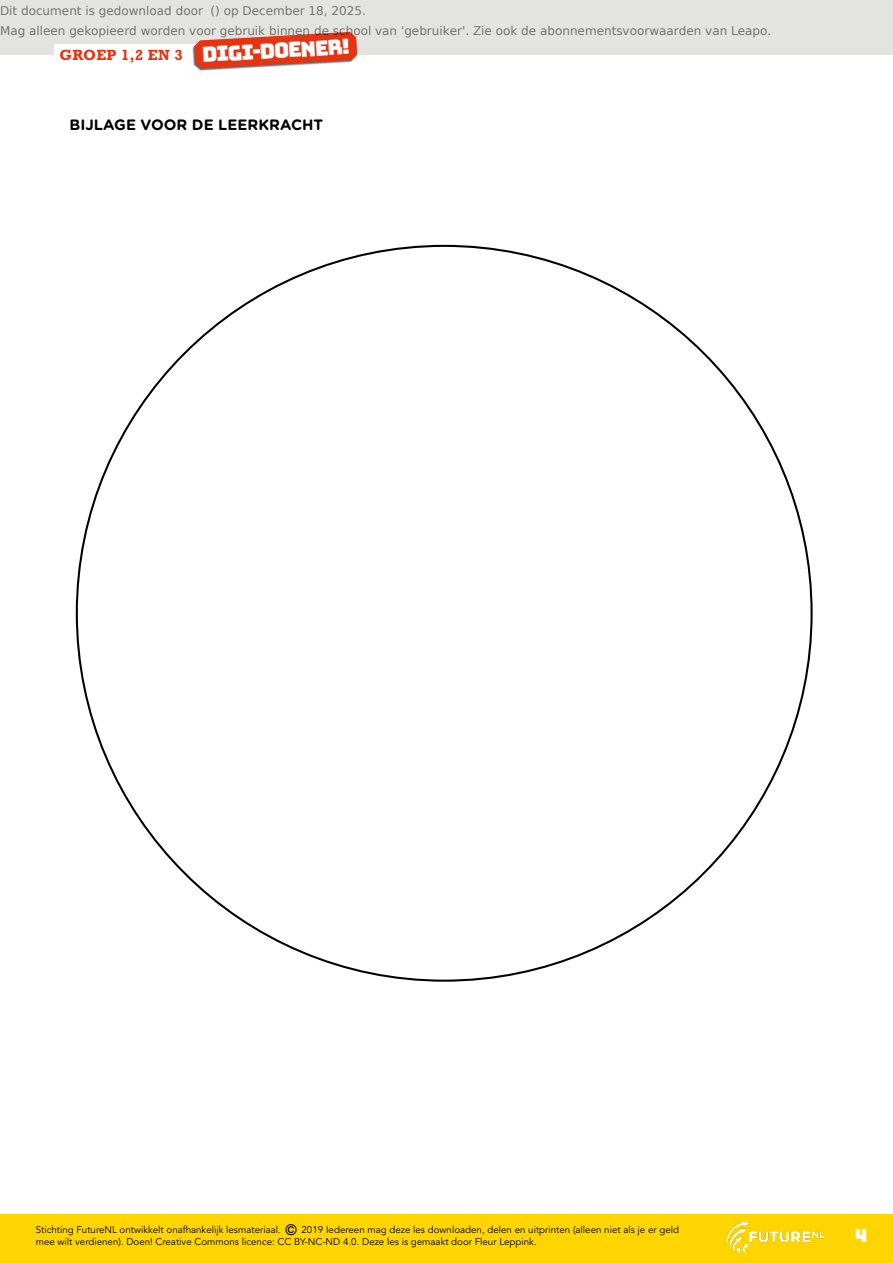
<style>
.page{position:relative;width:893px;height:1263px;background:#fff}
.page>*{position:absolute;margin:0;border:0;box-sizing:border-box;transform-origin:0 0}
.t1{font:20.85px "Bungee";color:#fff}
.t2{font:18px "Bungee";color:#000}
.t3{font:18px "Bungee";color:#fff}
.t4{font:700 15px "Gotham Rounded";color:#000}
.t5{font:700 15px "Rockwell Std";letter-spacing:.02em;color:#e63312}
.t6{font:12px/20.4px "DejaVu Sans";color:rgb(0 0 0/.5)}
.t7{font:9.75px/11.7px "Avenir LT Std";color:#000}
.s1{font-weight:500;font-size:15px}
</style>
<div class="page">
<div style="left:0;top:0;width:893px;height:55px;background:#e3e3df"></div>
<div style="left:0;top:1214px;width:893px;height:49px;background:#ffd500"></div>
<img style="left:727px;top:1222px;width:97px;height:31px">
<div style="left:54px;top:44px;width:164px;height:21px;background:#fff"></div>
<div style="left:193px;top:32px;width:165px;height:39px;background:#000;opacity:.6"></div>
<svg style="left:194px;top:32px;width:163px;height:36px"></svg>
<p class="t6" style="left:0;top:0;width:773px">Dit document is gedownload door () op December 18, 2025.<br>Mag alleen gekopieerd worden voor gebruik binnen de school van 'gebruiker'. Zie ook de abonnementsvoorwaarden van Leapo.</p>
<h3 class="t5" style="left:59px;top:46px;width:125px">GROEP 1,2 EN 3</h3>
<h1 class="t1" style="left:202px;top:42px;width:150px;rotate:-3deg">digi-doener!</h1>
<h3 class="t4" style="left:70px;top:113px;width:255px">BIJLAGE VOOR DE LEERKRACHT</h3>
<h2 class="t2" style="left:358px;top:1215px;width:13px">2</h2>
<p class="t7" style="left:36px;top:1224px;width:645px">Stichting FutureNL ontwikkelt onafhankelijk lesmateriaal. <span class="s1">©</span> 2019 Iedereen mag deze les downloaden, delen en uitprinten (alleen niet als je er geld mee wilt verdienen). Doen! Creative Commons licence: CC BY-NC-ND 4.0. Deze les is gemaakt door Fleur Leppink.</p>
<h2 class="t3" style="left:855px;top:1225px;width:14px">4</h2>
</div>
